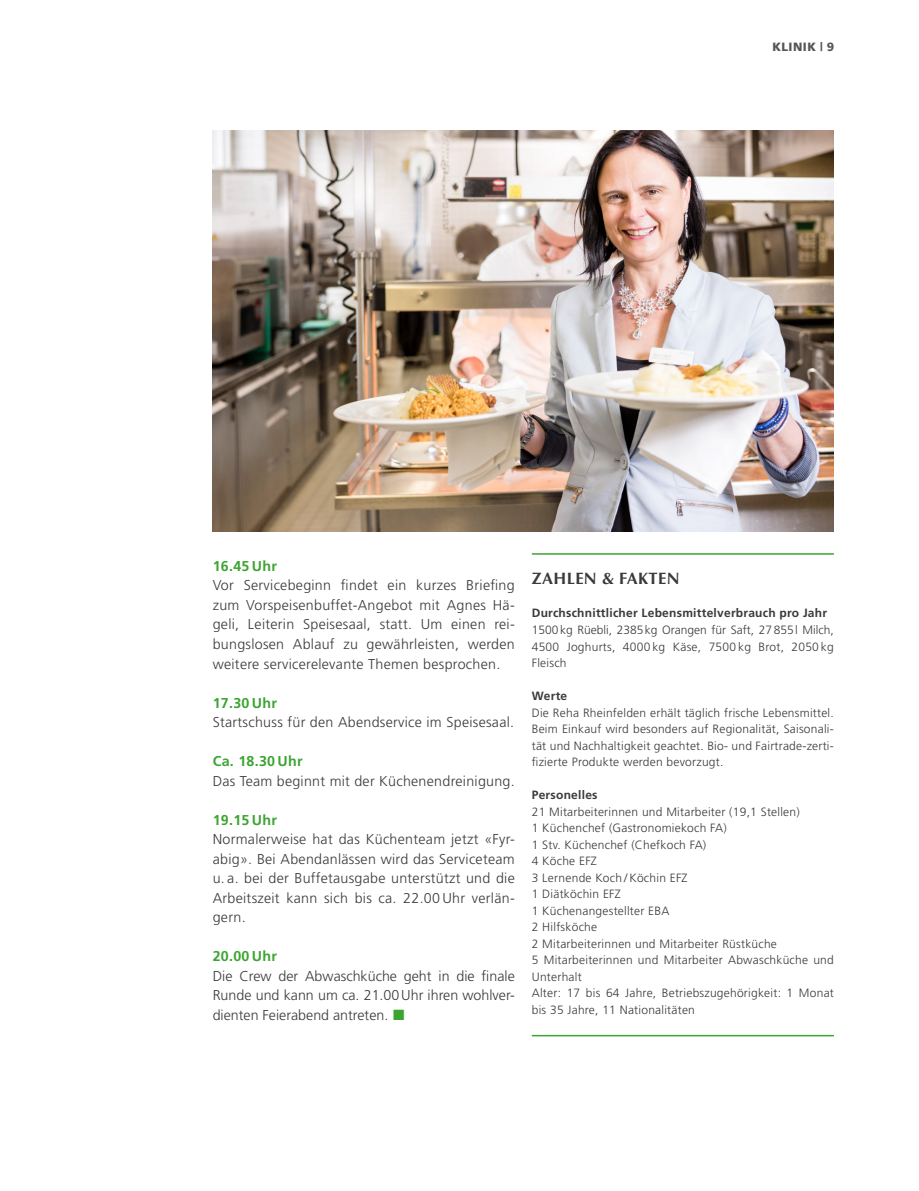
<style>
.page{position:relative;width:919px;height:1191px;background:#fff}
.page>*{position:absolute;margin:0;border:0;box-sizing:border-box;transform-origin:0 0}
.t1{font:700 16.5px "Optima";letter-spacing:.02em;color:#3a3a39}
.t2{font:300 14.25px/19.5px "Frutiger";letter-spacing:.02em;color:#3a3a39;text-align:justify}
.t3{font:700 14.25px "Frutiger";letter-spacing:.02em;color:#3ca432}
.t4{font:300 12px/16.5px "Frutiger";letter-spacing:.02em;color:#3a3a39;text-align:justify}
.t5{font:700 12px "Frutiger";letter-spacing:.02em;color:#3a3a39}
.t6{font:900 12px "Frutiger";letter-spacing:.035em;color:#565655}
</style>
<div class="page">
<img style="left:213px;top:131px;width:620px;height:401px">
<hr style="left:531px;top:553px;width:302px;height:1px;background:#3ca432">
<hr style="left:531px;top:1035px;width:302px;height:1px;background:#3ca432">
<p class="t6" style="left:772px;top:39px;width:63px">KLINIK | 9</p>
<p class="t3" style="left:213px;top:557px;width:66px">16.45 Uhr</p>
<p class="t2" style="left:213px;top:576px;width:303px">Vor Servicebeginn findet ein kurzes Briefing zum Vorspeisenbuffet-Angebot mit Agnes Hä&shy;geli, Leiterin Speisesaal, statt. Um einen rei&shy;bungslosen Ablauf zu gewährleisten, werden weitere servicerelevante Themen besprochen.</p>
<p class="t3" style="left:213px;top:694px;width:66px">17.30 Uhr</p>
<p class="t2" style="left:213px;top:712px;width:303px">Startschuss für den Abendservice im Speisesaal.</p>
<p class="t3" style="left:213px;top:752px;width:91px">Ca. 18.30 Uhr</p>
<p class="t2" style="left:213px;top:771px;width:303px">Das Team beginnt mit der Küchenendreinigung.</p>
<p class="t3" style="left:213px;top:811px;width:66px">19.15 Uhr</p>
<p class="t2" style="left:213px;top:829px;width:303px">Normalerweise hat das Küchenteam jetzt «Fyr&shy;abig». Bei Abendanlässen wird das Serviceteam u. a. bei der Buffetausgabe unterstützt und die Arbeitszeit kann sich bis ca. 22.00Uhr verlän&shy;gern.</p>
<p class="t3" style="left:213px;top:947px;width:66px">20.00 Uhr</p>
<p class="t2" style="left:213px;top:966px;width:303px">Die Crew der Abwaschküche geht in die finale Runde und kann um ca. 21.00Uhr ihren wohlver&shy;dienten Feierabend antreten.</p>
<h1 class="t1" style="left:531px;top:569px;width:149px">ZAHLEN &amp; FAKTEN</h1>
<p class="t5" style="left:531px;top:606px;width:297px">Durchschnittlicher Lebensmittelverbrauch pro Jahr</p>
<p class="t4" style="left:531px;top:621px;width:303px">1500kg Rüebli, 2385kg Orangen für Saft, 27855l Milch, 4500 Joghurts, 4000 kg Käse, 7500 kg Brot, 2050 kg Fleisch</p>
<p class="t5" style="left:531px;top:689px;width:37px">Werte</p>
<p class="t4" style="left:531px;top:704px;width:303px">Die Reha Rheinfelden erhält täglich frische Lebensmittel.<br>Beim Einkauf wird besonders auf Regionalität, Saisonali&shy;tät und Nachhaltigkeit geachtet. Bio- und Fairtrade-zerti&shy;fizierte Produkte werden bevorzugt.</p>
<p class="t5" style="left:531px;top:788px;width:67px">Personelles</p>
<p class="t4" style="left:531px;top:803px;width:303px;text-align:left">21 Mitarbeiterinnen und Mitarbeiter (19,1 Stellen)<br>1 Küchenchef (Gastronomiekoch FA)<br>1 Stv. Küchenchef (Chefkoch FA)<br>4 Köche EFZ<br>3 Lernende Koch / Köchin EFZ<br>1 Diätköchin EFZ<br>1 Küchenangestellter EBA<br>2 Hilfsköche<br>2 Mitarbeiterinnen und Mitarbeiter Rüstküche<br>5 Mitarbeiterinnen und Mitarbeiter Abwaschküche und<br>Unterhalt<br>Alter: 17 bis 64 Jahre, Betriebszugehörigkeit: 1 Monat bis 35 Jahre, 11 Nationalitäten</p>
</div>
